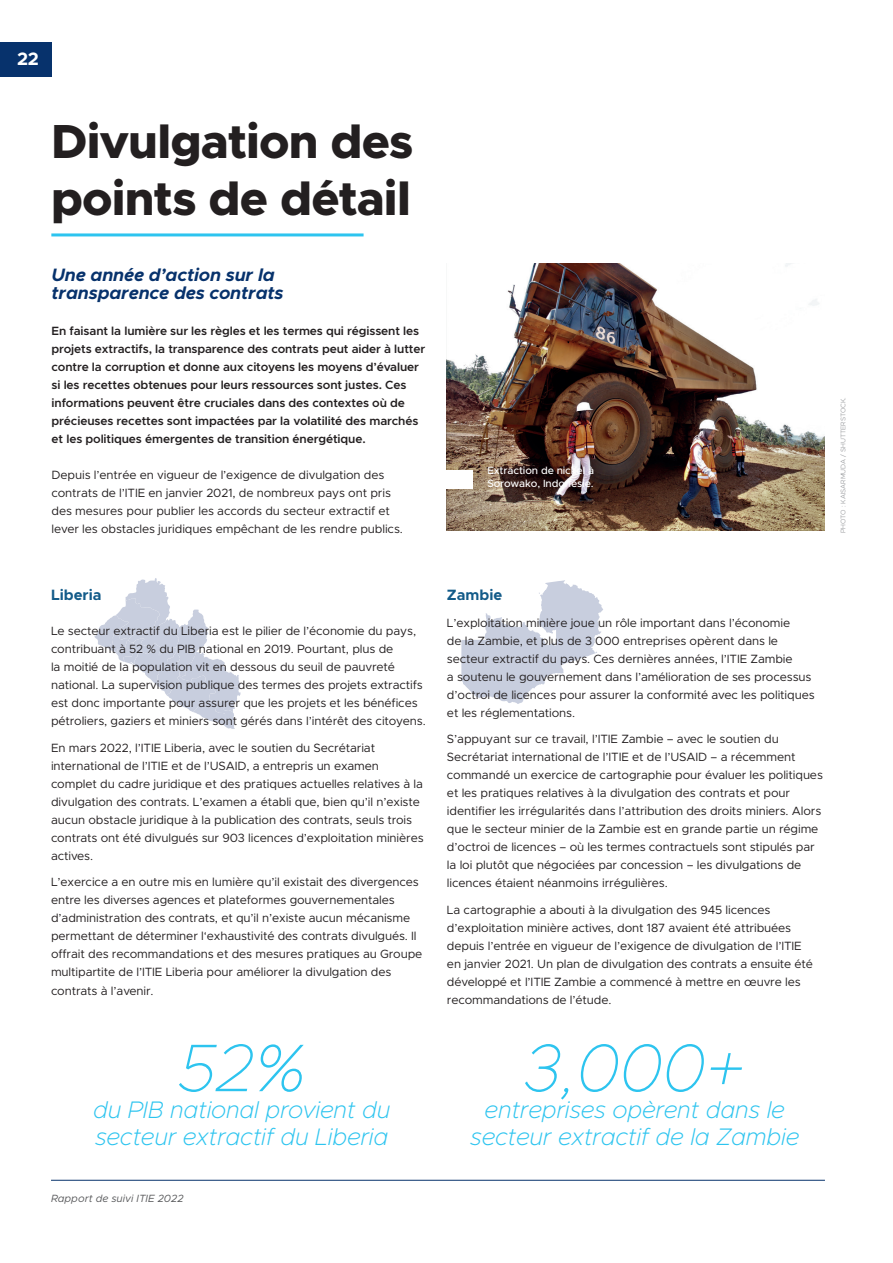
<style>
.page{position:relative;width:893px;height:1263px;background:#fff}
.page>*{position:absolute;margin:0;border:0;box-sizing:border-box;transform-origin:0 0}
.Pull_quote{font:italic 100 67.5px "Metropolis";color:#2dc4ef}
.Large_header{font:800 48px/57px "Metropolis";letter-spacing:-.015em;color:#231f20}
.Pull_quote-2{font:italic 200 24px/27px "Metropolis";letter-spacing:-.01em;color:#2dc4ef;text-align:center}
.Strap{font:italic 700 18px/18px "Metropolis";letter-spacing:-.01em;color:#07326c}
.t1{font:700 18px "Metropolis";color:#fff}
.Boxout_header{font:700 15px "Metropolis";color:#135b89}
.Boxout_header-2{font:12px/18px "Metropolis";letter-spacing:-.01em;color:#231f20}
._1st_para{font:600 12px/18px "Metropolis";letter-spacing:-.01em;color:#231f20}
.Body_copy{font:12px/18px "Metropolis";letter-spacing:-.01em;color:#231f20}
.t2{font:500 10.5px/13.5px "Metropolis";letter-spacing:-.01em;color:#fff}
.t3{font:italic 10.5px "Metropolis";color:#57585a}
.Credit{font:300 6.75px "Metropolis";color:#939598}
</style>
<div class="page">
<img style="left:446px;top:263px;width:378px;height:267px">
<svg style="left:461px;top:580px;width:142px;height:124px"></svg>
<svg style="left:94px;top:578px;width:147px;height:151px"></svg>
<hr style="left:51px;top:233px;width:313px;height:3px;background:#2dc4ef">
<div style="left:438px;top:470px;width:34px;height:18px;background:#fff"></div>
<div style="left:0;top:43px;width:51px;height:34px;background:#07326c"></div>
<hr style="left:51px;top:1180px;width:774px;height:1px;background:#07326c">
<h3 class="t1" style="left:17px;top:48px;width:23px">22</h3>
<p class="Large_header" style="left:51px;top:113px;width:364px">Divulgation des points de détail</p>
<p class="Strap" style="left:52px;top:266px;width:234px">Une année d’action sur la transparence des contrats</p>
<p class="_1st_para" style="left:52px;top:322px;width:375px">En faisant la lumière sur les règles et les termes qui régissent les projets extractifs, la transparence des contrats peut aider à lutter contre la corruption et donne aux citoyens les moyens d’évaluer si les recettes obtenues pour leurs ressources sont justes. Ces informations peuvent être cruciales dans des contextes où de précieuses recettes sont impactées par la volatilité des marchés et les politiques émergentes de transition énergétique.</p>
<p class="Body_copy" style="left:52px;top:466px;width:353px">Depuis l’entrée en vigueur de l’exigence de divulgation des contrats de l’ITIE en janvier 2021, de nombreux pays ont pris des mesures pour publier les accords du secteur extractif et lever les obstacles juridiques empêchant de les rendre publics.</p>
<p class="Boxout_header" style="left:51px;top:586px;width:52px">Liberia</p>
<p class="Boxout_header-2" style="left:51px;top:622px;width:376px">Le secteur extractif du Liberia est le pilier de l’économie du pays, contribuant à 52 % du PIB national en 2019. Pourtant, plus de<br>la moitié de la population vit en dessous du seuil de pauvreté national. La supervision publique des termes des projets extractifs est donc importante pour assurer que les projets et les bénéfices pétroliers, gaziers et miniers sont gérés dans l’intérêt des citoyens.</p>
<p class="Boxout_header-2" style="left:51px;top:739px;width:374px">En mars 2022, l’ITIE Liberia, avec le soutien du Secrétariat international de l’ITIE et de l’USAID, a entrepris un examen complet du cadre juridique et des pratiques actuelles relatives à la divulgation des contrats. L’examen a établi que, bien qu’il n’existe aucun obstacle juridique à la publication des contrats, seuls trois contrats ont été divulgués sur 903 licences d’exploitation minières actives.</p>
<p class="Boxout_header-2" style="left:51px;top:873px;width:373px">L’exercice a en outre mis en lumière qu’il existait des divergences entre les diverses agences et plateformes gouvernementales d’administration des contrats, et qu’il n’existe aucun mécanisme permettant de déterminer l‘exhaustivité des contrats divulgués. Il offrait des recommandations et des mesures pratiques au Groupe multipartite de l’ITIE Liberia pour améliorer la divulgation des contrats à l’avenir.</p>
<p class="Pull_quote" style="left:177px;top:1026px;width:130px">52%</p>
<p class="Pull_quote-2" style="left:93px;top:1096px;width:299px;text-align:left">du PIB national provient du secteur extractif du Liberia</p>
<p class="t3" style="left:51px;top:1192px;width:134px">Rapport de suivi ITIE 2022</p>
<p class="t2" style="left:487px;top:463px;width:108px">Extraction de nickel à<br>Sorowako, Indonésie.</p>
<p class="Credit" style="left:839px;top:533px;width:137px;rotate:-90deg">PHOTO : KAISARMUDA / SHUTTERSTOCK.</p>
<p class="Boxout_header" style="left:447px;top:586px;width:57px">Zambie</p>
<p class="Boxout_header-2" style="left:447px;top:614px;width:369px">L’exploitation minière joue un rôle important dans l’économie<br>de la Zambie, et plus de 3 000 entreprises opèrent dans le secteur extractif du pays. Ces dernières années, l’ITIE Zambie<br>a soutenu le gouvernement dans l’amélioration de ses processus d’octroi de licences pour assurer la conformité avec les politiques et les réglementations.</p>
<p class="Boxout_header-2" style="left:447px;top:730px;width:377px">S’appuyant sur ce travail, l’ITIE Zambie – avec le soutien du Secrétariat international de l’ITIE et de l’USAID – a récemment commandé un exercice de cartographie pour évaluer les politiques et les pratiques relatives à la divulgation des contrats et pour identifier les irrégularités dans l’attribution des droits miniers. Alors que le secteur minier de la Zambie est en grande partie un régime d’octroi de licences – où les termes contractuels sont stipulés par la loi plutôt que négociées par concession – les divulgations de licences étaient néanmoins irrégulières.</p>
<p class="Boxout_header-2" style="left:447px;top:901px;width:368px">La cartographie a abouti à la divulgation des 945 licences d’exploitation minière actives, dont 187 avaient été attribuées depuis l’entrée en vigueur de l’exigence de divulgation de l’ITIE en janvier 2021. Un plan de divulgation des contrats a ensuite été développé et l’ITIE Zambie a commencé à mettre en œuvre les recommandations de l’étude.</p>
<p class="Pull_quote" style="left:524px;top:1026px;width:223px">3,000+</p>
<p class="Pull_quote-2" style="left:470px;top:1096px;width:331px">entreprises opèrent dans le secteur extractif de la Zambie</p>
</div>
